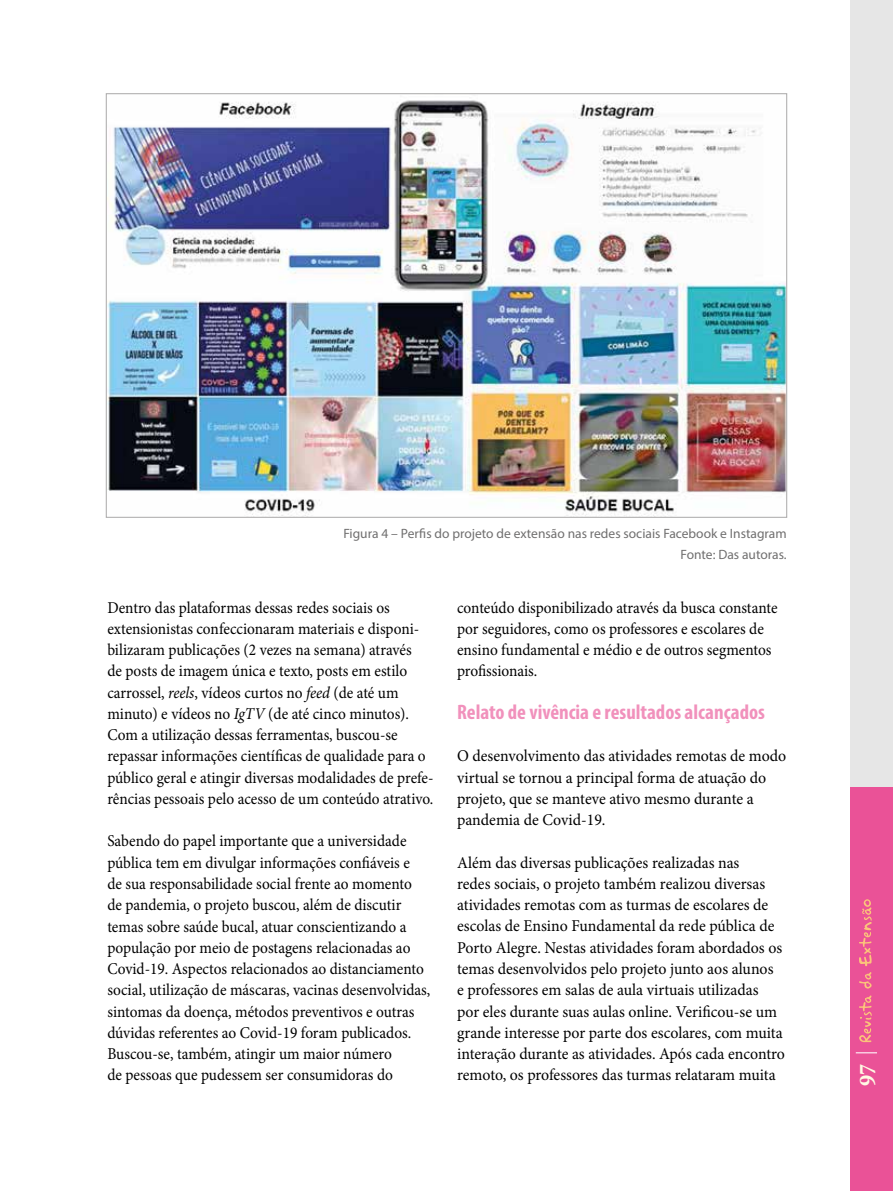
<style>
.page{position:relative;width:893px;height:1191px;background:#fff}
.page>*{position:absolute;margin:0;border:0;box-sizing:border-box;transform-origin:0 0}
.t1{font:700 condensed 24px "Minion Pro";color:#fff9e3}
.t2{font:700 condensed 21px "Myriad Pro";color:#f191bc}
.t3{font:16.5px/21.3px "Minion Pro";color:#000;scale:.93 1}
.t4{font:16.5px/21.3px "Minion Pro";color:#000;scale:.96 1}
.t5{font:13.5px/21px "Myriad Pro";color:#706f6f;text-align:right}
.s1{font-style:italic}
</style>
<div class="page">
<div style="left:850px;top:0;width:43px;height:1191px;background:#e6e6e6"></div>
<div style="left:850px;top:787px;width:43px;height:404px;background:#ea5297"></div>
<img style="left:108px;top:100px;width:677px;height:416px">
<svg style="left:856px;top:1052px;width:21px;height:1px"></svg>
<svg style="left:859px;top:995px;width:13px;height:47px"></svg>
<svg style="left:859px;top:899px;width:13px;height:89px"></svg>
<p class="t5" style="left:343px;top:523px;width:445px">Figura 4 – Perfis do projeto de extensão nas redes sociais Facebook e Instagram<br>Fonte: Das autoras.</p>
<p class="t3" style="left:107px;top:596px;width:352px">Dentro das plataformas dessas redes sociais os extensionistas confeccionaram materiais e disponi&shy;bilizaram publicações (2 vezes na semana) através<br>de posts de imagem única e texto, posts em estilo carrossel, <span class="s1">reels</span>, vídeos curtos no <span class="s1">feed</span> (de até um minuto) e vídeos no <span class="s1">IgTV</span> (de até cinco minutos).<br>Com a utilização dessas ferramentas, buscou-se repassar informações científicas de qualidade para o público geral e atingir diversas modalidades de prefe&shy;rências pessoais pelo acesso de um conteúdo atrativo.</p>
<p class="t3" style="left:107px;top:830px;width:349px">Sabendo do papel importante que a universidade pública tem em divulgar informações confiáveis e<br>de sua responsabilidade social frente ao momento de pandemia, o projeto buscou, além de discutir temas sobre saúde bucal, atuar conscientizando a população por meio de postagens relacionadas ao Covid-19. Aspectos relacionados ao distanciamento social, utilização de máscaras, vacinas desenvolvidas, sintomas da doença, métodos preventivos e outras dúvidas referentes ao Covid-19 foram publicados.<br>Buscou-se, também, atingir um maior número<br>de pessoas que pudessem ser consumidoras do</p>
<p class="t3" style="left:457px;top:596px;width:346px">conteúdo disponibilizado através da busca constante por seguidores, como os professores e escolares de ensino fundamental e médio e de outros segmentos profissionais.</p>
<p class="t2" style="left:457px;top:698px;width:309px">Relato de vivência e resultados alcançados</p>
<p class="t4" style="left:457px;top:745px;width:344px">O desenvolvimento das atividades remotas de modo virtual se tornou a principal forma de atuação do projeto, que se manteve ativo mesmo durante a pandemia de Covid-19.</p>
<p class="t4" style="left:457px;top:852px;width:343px">Além das diversas publicações realizadas nas<br>redes sociais, o projeto também realizou diversas atividades remotas com as turmas de escolares de escolas de Ensino Fundamental da rede pública de Porto Alegre. Nestas atividades foram abordados os temas desenvolvidos pelo projeto junto aos alunos<br>e professores em salas de aula virtuais utilizadas<br>por eles durante suas aulas online. Verificou-se um grande interesse por parte dos escolares, com muita interação durante as atividades. Após cada encontro remoto, os professores das turmas relataram muita</p>
<h1 class="t1" style="left:851px;top:1085px;width:24px;rotate:-90deg">97</h1>
</div>
